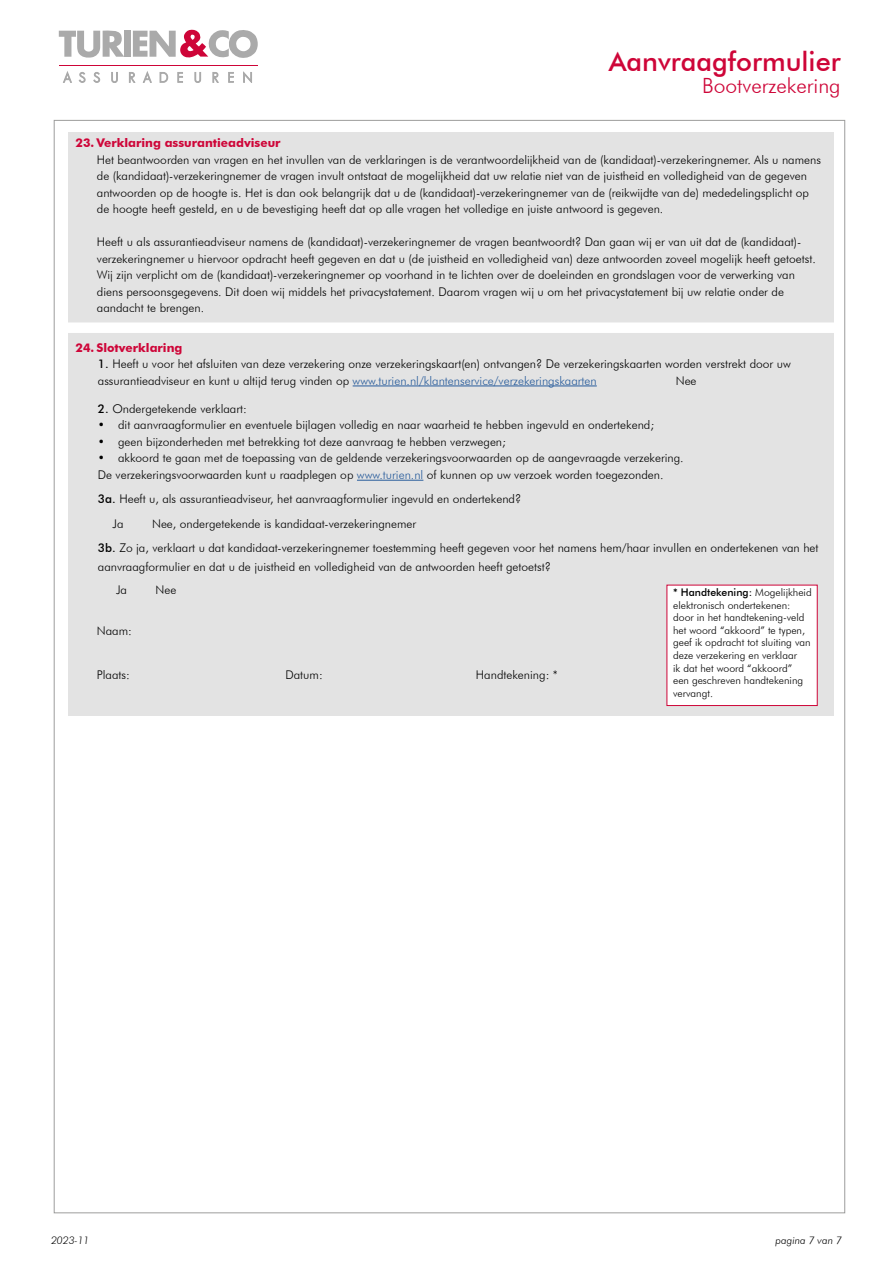
<style>
.page{position:relative;width:893px;height:1263px;background:#fff}
.page>*{position:absolute;margin:0;border:0;box-sizing:border-box;transform-origin:0 0}
.t1{font:500 27px "Futura BT";color:#ce0538}
.t2{font:300 21px "Futura BT";color:#ce0538}
.t3{font:300 12px/16.5px "Futura BT";color:#000}
.t4{font:700 12px "Futura BT";color:#ce0538}
.t5{font:300 10.5px/12.6px "Futura BT";color:#000}
.t6{font:italic 300 10.5px "Futura BT";color:#000}
.s1{font-weight:500}
.s2{color:#275b9b}
</style>
<div class="page">
<div style="left:68px;top:132px;width:765px;height:583px;background:#e3e3e3"></div>
<div style="left:124px;top:31px;width:6px;height:26px;background:#aaa"></div>
<svg style="left:133px;top:30px;width:125px;height:28px"></svg>
<svg style="left:59px;top:30px;width:65px;height:28px"></svg>
<svg style="left:63px;top:72px;width:9px;height:11px"></svg>
<svg style="left:79px;top:72px;width:6px;height:11px"></svg>
<svg style="left:93px;top:72px;width:7px;height:11px"></svg>
<svg style="left:111px;top:72px;width:7px;height:11px"></svg>
<svg style="left:129px;top:72px;width:6px;height:11px"></svg>
<svg style="left:143px;top:72px;width:9px;height:11px"></svg>
<svg style="left:160px;top:72px;width:8px;height:11px"></svg>
<svg style="left:177px;top:72px;width:6px;height:11px"></svg>
<svg style="left:195px;top:72px;width:6px;height:11px"></svg>
<svg style="left:213px;top:72px;width:6px;height:11px"></svg>
<svg style="left:228px;top:72px;width:6px;height:11px"></svg>
<svg style="left:243px;top:71px;width:9px;height:12px"></svg>
<hr style="left:59px;top:65px;width:199px;height:1px;background:#ce0538">
<div style="left:63px;top:322px;width:777px;height:11px;background:#fff"></div>
<hr style="left:353px;top:386px;width:244px;height:1px;background:#275b9b">
<hr style="left:357px;top:480px;width:66px;height:1px;background:#275b9b">
<div style="left:666px;top:585px;width:152px;height:121px;background:#fff;border:1px solid #ce0538"></div>
<h1 class="t1" style="left:609px;top:45px;width:233px">Aanvraagformulier</h1>
<h2 class="t2" style="left:702px;top:73px;width:140px">Bootverzekering</h2>
<p class="t4" style="left:76px;top:136px;width:207px">23. Verklaring assurantieadviseur</p>
<p class="t3" style="left:97px;top:151px;width:726px">Het beantwoorden van vragen en het invullen van de verklaringen is de verantwoordelijkheid van de (kandidaat)-verzekeringnemer. Als u namens de (kandidaat)-verzekeringnemer de vragen invult ontstaat de mogelijkheid dat uw relatie niet van de juistheid en volledigheid van de gegeven antwoorden op de hoogte is. Het is dan ook belangrijk dat u de (kandidaat)-verzekeringnemer van de (reikwijdte van de) mededelingsplicht op de hoogte heeft gesteld, en u de bevestiging heeft dat op alle vragen het volledige en juiste antwoord is gegeven.</p>
<p class="t3" style="left:97px;top:234px;width:720px">Heeft u als assurantieadviseur namens de (kandidaat)-verzekeringnemer de vragen beantwoordt? Dan gaan wij er van uit dat de (kandidaat)- verzekeringnemer u hiervoor opdracht heeft gegeven en dat u (de juistheid en volledigheid van) deze antwoorden zoveel mogelijk heeft getoetst.<br>Wij zijn verplicht om de (kandidaat)-verzekeringnemer op voorhand in te lichten over de doeleinden en grondslagen voor de verwerking van diens persoonsgegevens. Dit doen wij middels het privacystatement. Daarom vragen wij u om het privacystatement bij uw relatie onder de aandacht te brengen.</p>
<p class="t4" style="left:76px;top:340px;width:108px">24. Slotverklaring</p>
<p class="t3" style="left:98px;top:355px;width:694px"><span class="s1">1.</span> Heeft u voor het afsluiten van deze verzekering onze verzekeringskaart(en) ontvangen? De verzekeringskaarten worden verstrekt door uw assurantieadviseur en kunt u altijd terug vinden op <span class="s2">www.turien.nl/klantenservice/verzekeringskaarten</span></p>
<p class="t3" style="left:676px;top:372px;width:22px">Nee</p>
<p class="t3" style="left:98px;top:400px;width:151px"><span class="s1">2.</span> Ondergetekende verklaart:</p>
<p class="t3" style="left:98px;top:417px;width:558px">• dit aanvraagformulier en eventuele bijlagen volledig en naar waarheid te hebben ingevuld en ondertekend;</p>
<p class="t3" style="left:98px;top:433px;width:410px">• geen bijzonderheden met betrekking tot deze aanvraag te hebben verzwegen;</p>
<p class="t3" style="left:98px;top:450px;width:587px">• akkoord te gaan met de toepassing van de geldende verzekeringsvoorwaarden op de aangevraagde verzekering.<br>De verzekeringsvoorwaarden kunt u raadplegen op <span class="s2">www.turien.nl</span> of kunnen op uw verzoek worden toegezonden.</p>
<p class="t3" style="left:113px;top:486px;width:410px;line-height:25px;text-indent:-15px"><span class="s1">3a.</span> Heeft u, als assurantieadviseur, het aanvraagformulier ingevuld en ondertekend?<br>Ja</p>
<p class="t3" style="left:98px;top:512px;width:722px;line-height:23.7px;text-indent:54px">Nee, ondergetekende is kandidaat-verzekeringnemer<br><span class="s1">3b.</span> Zo ja, verklaart u dat kandidaat-verzekeringnemer toestemming heeft gegeven voor het namens hem/haar invullen en ondertekenen van het</p>
<p class="t3" style="left:116px;top:555px;width:436px;line-height:23px;text-indent:-18px">aanvraagformulier en dat u de juistheid en volledigheid van de antwoorden heeft getoetst?<br>Ja</p>
<p class="t3" style="left:156px;top:581px;width:22px">Nee</p>
<p class="t5" style="left:673px;top:586px;width:140px"><span class="s1">* Handtekening:</span> Mogelijkheid elektronisch ondertekenen: door in het handtekening-veld het woord “akkoord” te typen, geef ik opdracht tot sluiting van deze verzekering en verklaar<br>ik dat het woord “akkoord”<br>een geschreven handtekening vervangt.</p>
<p class="t3" style="left:97px;top:622px;width:37px">Naam:</p>
<p class="t3" style="left:97px;top:667px;width:35px">Plaats:</p>
<p class="t3" style="left:285px;top:667px;width:39px">Datum:</p>
<p class="t3" style="left:476px;top:667px;width:83px">Handtekening: *</p>
<p class="t6" style="left:51px;top:1234px;width:40px">2023-11</p>
<p class="t6" style="left:775px;top:1234px;width:68px">pagina 7 van 7</p>
</div>
